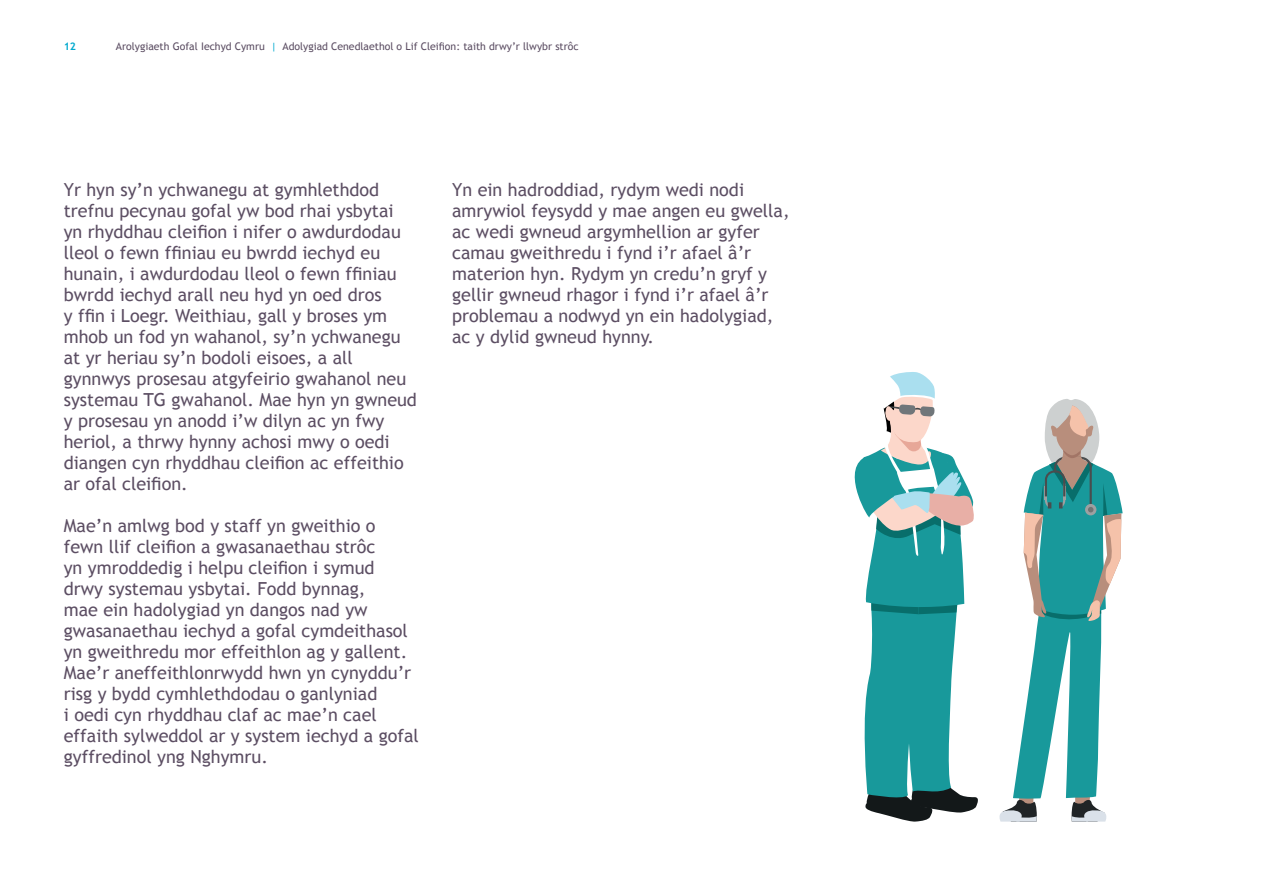
<style>
.page{position:relative;width:1263px;height:893px;background:#fff}
.page>*{position:absolute;margin:0;border:0;box-sizing:border-box;transform-origin:0 0}
.t1{font:18px/21px "Trebuchet MS";color:#5c4e63}
.t2{font:10.5px "Trebuchet MS";color:#5c4e63}
.t3{font:700 10.5px "Trebuchet MS";color:#00a9ce}
.s1{color:#00a9ce}
</style>
<div class="page">
<svg style="left:854px;top:372px;width:124px;height:450px"></svg>
<svg style="left:999px;top:399px;width:124px;height:423px"></svg>
<p class="t3" style="left:64px;top:40px;width:14px">12</p>
<p class="t2" style="left:116px;top:40px;width:464px">Arolygiaeth Gofal Iechyd Cymru <span class="s1">|</span> Adolygiad Cenedlaethol o Lif Cleifion: taith drwy’r llwybr strôc</p>
<p class="t1" style="left:64px;top:179px;width:355px">Yr hyn sy’n ychwanegu at gymhlethdod trefnu pecynau gofal yw bod rhai ysbytai<br>yn rhyddhau cleifion i nifer o awdurdodau lleol o fewn ffiniau eu bwrdd iechyd eu hunain, i awdurdodau lleol o fewn ffiniau bwrdd iechyd arall neu hyd yn oed dros<br>y ffin i Loegr. Weithiau, gall y broses ym mhob un fod yn wahanol, sy’n ychwanegu at yr heriau sy’n bodoli eisoes, a all gynnwys prosesau atgyfeirio gwahanol neu systemau TG gwahanol. Mae hyn yn gwneud y prosesau yn anodd i’w dilyn ac yn fwy heriol, a thrwy hynny achosi mwy o oedi diangen cyn rhyddhau cleifion ac effeithio ar ofal cleifion.</p>
<p class="t1" style="left:64px;top:516px;width:357px">Mae’n amlwg bod y staff yn gweithio o fewn llif cleifion a gwasanaethau strôc<br>yn ymroddedig i helpu cleifion i symud<br>drwy systemau ysbytai. Fodd bynnag,<br>mae ein hadolygiad yn dangos nad yw gwasanaethau iechyd a gofal cymdeithasol yn gweithredu mor effeithlon ag y gallent.<br>Mae’r aneffeithlonrwydd hwn yn cynyddu’r risg y bydd cymhlethdodau o ganlyniad<br>i oedi cyn rhyddhau claf ac mae’n cael effaith sylweddol ar y system iechyd a gofal gyffredinol yng Nghymru.</p>
<p class="t1" style="left:452px;top:180px;width:339px">Yn ein hadroddiad, rydym wedi nodi amrywiol feysydd y mae angen eu gwella, ac wedi gwneud argymhellion ar gyfer camau gweithredu i fynd i’r afael â’r materion hyn. Rydym yn credu’n gryf y gellir gwneud rhagor i fynd i’r afael â’r problemau a nodwyd yn ein hadolygiad, ac y dylid gwneud hynny.</p>
</div>
